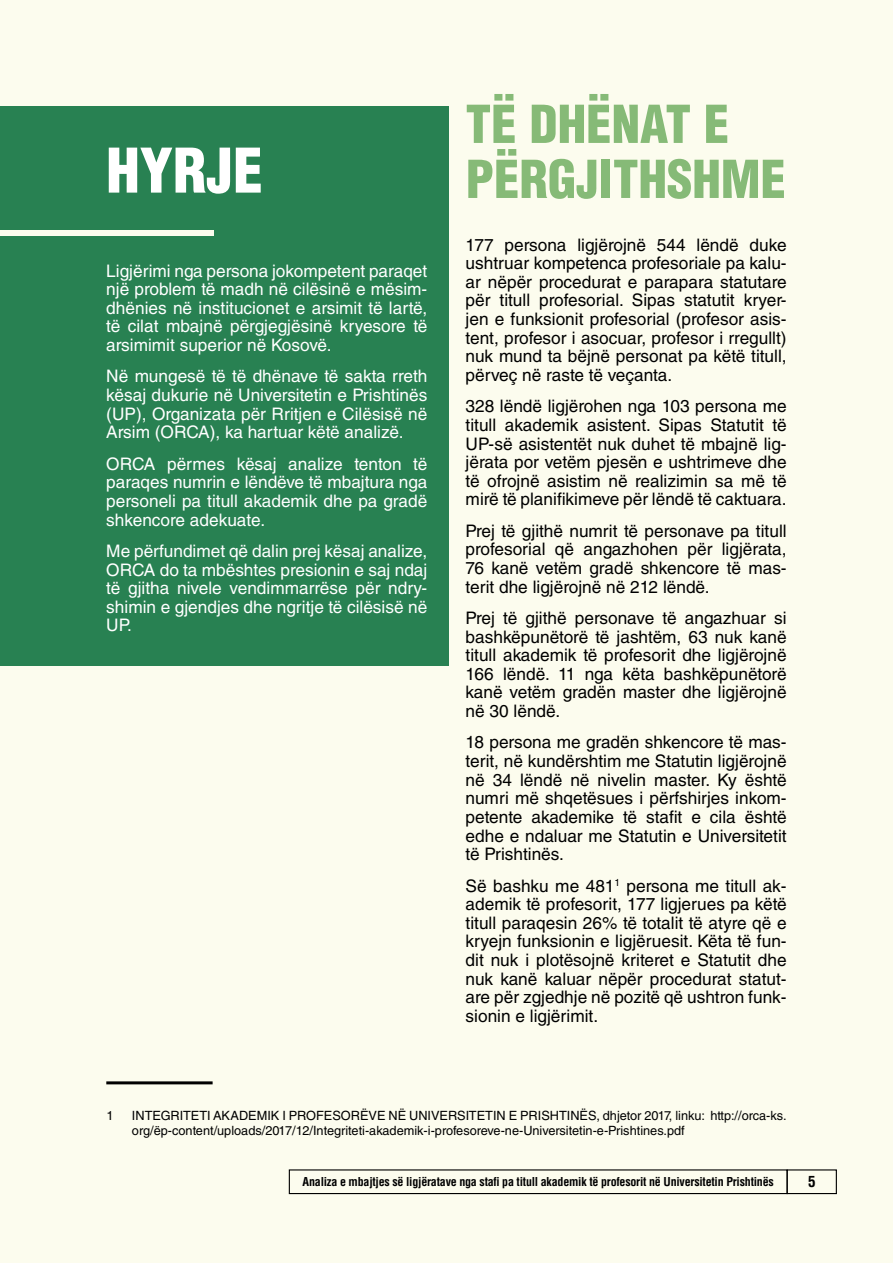
<style>
.page{position:relative;width:893px;height:1263px;background:#fcfcee}
.page>*{position:absolute;margin:0;border:0;box-sizing:border-box;transform-origin:0 0}
.t1{font:900 condensed 60px "Helvetica LT Std";color:#fff}
.t2{font:900 condensed 51px/55.1px "Helvetica LT Std";color:#86ba77}
.t3{font:17.25px/18.6px "Helvetica LT Std";color:#000;text-align:justify}
.t4{font:17.25px/18.6px "Helvetica LT Std";color:#fff;text-align:justify}
.t5{font:700 condensed 15px "Helvetica LT Std";color:#000}
.t6{font:12.75px/15.3px "Helvetica LT Std";color:#000}
.t7{font:700 condensed 12px "Helvetica LT Std";letter-spacing:-.015em;color:#000}
</style>
<div class="page">
<div style="left:787px;top:1169px;width:50px;height:25px;border:1px solid #000"></div>
<div style="left:289px;top:1169px;width:499px;height:25px;border:1px solid #000"></div>
<div style="left:0;top:236px;width:449px;height:429px;background:#288152"></div>
<div style="left:0;top:106px;width:449px;height:124px;background:#288152"></div>
<div style="left:214px;top:157px;width:235px;height:115px;background:#288152"></div>
<hr style="left:106px;top:1081px;width:107px;height:3px;background:#000">
<h1 class="t1" style="left:106px;top:133px;width:158px">HYRJE</h1>
<p class="t4" style="left:106px;top:261px;width:323px">Ligjërimi nga persona jokompetent paraqet një problem të madh në cilësinë e mësim&shy;dhënies në institucionet e arsimit të lartë, të cilat mbajnë përgjegjësinë kryesore të arsimimit superior në Kosovë.</p>
<p class="t4" style="left:106px;top:367px;width:323px">Në mungesë të të dhënave të sakta rreth kësaj dukurie në Universitetin e Prishtinës (UP), Organizata për Rritjen e Cilësisë në Arsim (ORCA), ka hartuar këtë analizë.</p>
<p class="t4" style="left:106px;top:454px;width:323px">ORCA përmes kësaj analize tenton të paraqes numrin e lëndëve të mbajtura nga personeli pa titull akademik dhe pa gradë shkencore adekuate.</p>
<p class="t4" style="left:106px;top:541px;width:323px">Me përfundimet që dalin prej kësaj analize, ORCA do ta mbështes presionin e saj ndaj të gjitha nivele vendimmarrëse për ndry&shy;shimin e gjendjes dhe ngritje të cilësisë në UP.</p>
<h2 class="t2" style="left:466px;top:96px;width:322px">TË DHËNAT E<br>PËRGJITHSHME</h2>
<p class="t3" style="left:466px;top:235px;width:323px">177 persona ligjërojnë 544 lëndë duke ushtruar kompetenca profesoriale pa kalu&shy;ar nëpër procedurat e parapara statutare për titull profesorial. Sipas statutit kryer&shy;jen e funksionit profesorial (profesor asis&shy;tent, profesor i asocuar, profesor i rregullt) nuk mund ta bëjnë personat pa këtë titull, përveç në raste të veçanta.</p>
<p class="t3" style="left:466px;top:397px;width:323px">328 lëndë ligjërohen nga 103 persona me titull akademik asistent. Sipas Statutit të UP-së asistentët nuk duhet të mbajnë lig&shy;jërata por vetëm pjesën e ushtrimeve dhe të ofrojnë asistim në realizimin sa më të mirë të planifikimeve për lëndë të caktuara.</p>
<p class="t3" style="left:466px;top:521px;width:323px">Prej të gjithë numrit të personave pa titull profesorial që angazhohen për ligjërata, 76 kanë vetëm gradë shkencore të mas&shy;terit dhe ligjërojnë në 212 lëndë.</p>
<p class="t3" style="left:466px;top:609px;width:323px">Prej të gjithë personave të angazhuar si bashkëpunëtorë të jashtëm, 63 nuk kanë titull akademik të profesorit dhe ligjërojnë 166 lëndë. 11 nga këta bashkëpunëtorë kanë vetëm gradën master dhe ligjërojnë në 30 lëndë.</p>
<p class="t3" style="left:466px;top:733px;width:323px">18 persona me gradën shkencore të mas&shy;terit, në kundërshtim me Statutin ligjërojnë në 34 lëndë në nivelin master. Ky është numri më shqetësues i përfshirjes inkom&shy;petente akademike të stafit e cila është edhe e ndaluar me Statutin e Universitetit të Prishtinës.</p>
<p class="t3" style="left:466px;top:876px;width:323px">Së bashku me 481<sup>1</sup> persona me titull ak&shy;ademik të profesorit, 177 ligjerues pa këtë titull paraqesin 26% të totalit të atyre që e kryejn funksionin e ligjëruesit. Këta të fun&shy;dit nuk i plotësojnë kriteret e Statutit dhe nuk kanë kaluar nëpër procedurat statut&shy;are për zgjedhje në pozitë që ushtron funk&shy;sionin e ligjërimit.</p>
<p class="t6" style="left:106px;top:1108px;width:9px">1</p>
<p class="t6" style="left:132px;top:1108px;width:656px">INTEGRITETI AKADEMIK I PROFESORËVE NË UNIVERSITETIN E PRISHTINËS, dhjetor 2017, linku: http://orca-ks. org/ëp-content/uploads/2017/12/Integriteti-akademik-i-profesoreve-ne-Universitetin-e-Prishtines.pdf</p>
<p class="t7" style="left:303px;top:1174px;width:473px">Analiza e mbajtjes së ligjëratave nga stafi pa titull akademik të profesorit në Universitetin Prishtinës</p>
<p class="t5" style="left:808px;top:1172px;width:9px">5</p>
</div>
